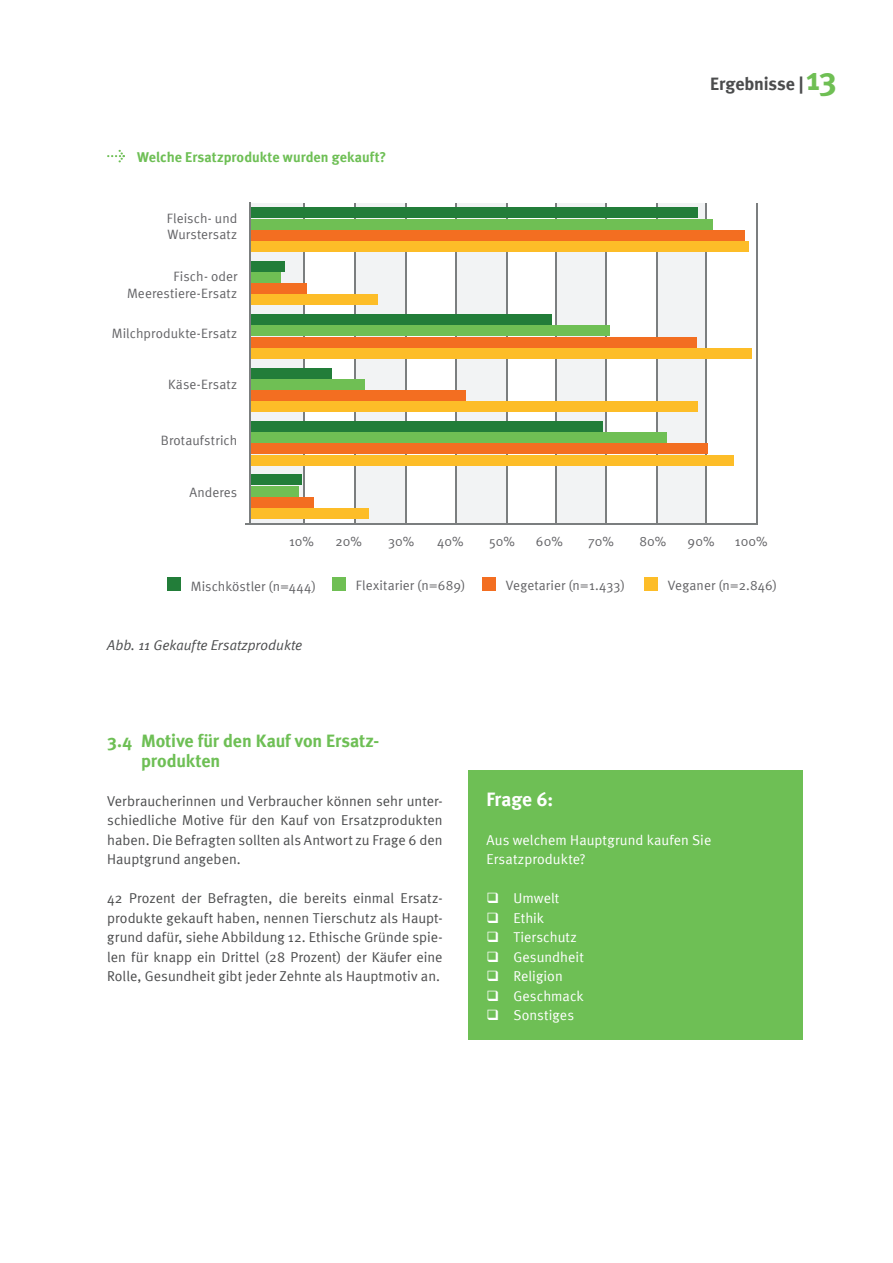
<style>
.page{position:relative;width:893px;height:1263px;background:#fff}
.page>*{position:absolute;margin:0;border:0;box-sizing:border-box;transform-origin:0 0}
.t1{font:700 19.5px "Meta";color:#fff}
.t2{font:700 18px/19.5px "Meta";color:#6ebf55}
.t3{font:700 18px "Meta";color:#4b4c4d}
.t4{font:14.25px/19.5px "Meta Normal";letter-spacing:.005em;color:#4b4c4d;text-align:justify}
.t5{font:14.25px/19.5px "Meta Normal";letter-spacing:.005em;color:#fff}
.t6{font:700 14.25px "Meta";letter-spacing:.01em;color:#6ebf55}
.t7{font:italic 14.25px "Meta Normal";color:#4b4c4d}
.t8{font:13.5px/16.2px "Meta Normal";letter-spacing:.01em;color:#636366}
.s1{font-size:33px;color:#6fbf54}
</style>
<div class="page">
<svg style="left:107px;top:150px;width:18px;height:12px"></svg>
<div style="left:469px;top:770px;width:334px;height:269px;background:#6ebf55"></div>
<svg style="left:251px;top:203px;width:52px;height:321px;fill:#f2f3f4"></svg>
<div style="left:355px;top:203px;width:51px;height:321px;background:#f2f3f4"></div>
<div style="left:455px;top:203px;width:52px;height:321px;background:#f2f3f4"></div>
<div style="left:555px;top:203px;width:51px;height:321px;background:#f2f3f4"></div>
<div style="left:656px;top:203px;width:51px;height:321px;background:#f2f3f4"></div>
<hr style="left:354px;top:203px;width:2px;height:321px;background:#7b7e7f">
<hr style="left:405px;top:203px;width:2px;height:321px;background:#7b7e7f">
<hr style="left:303px;top:203px;width:2px;height:321px;background:#7b7e7f">
<hr style="left:455px;top:203px;width:1px;height:321px;background:#7b7e7f">
<hr style="left:506px;top:203px;width:1px;height:321px;background:#7b7e7f">
<hr style="left:555px;top:203px;width:2px;height:321px;background:#7b7e7f">
<hr style="left:605px;top:203px;width:1px;height:321px;background:#7b7e7f">
<hr style="left:656px;top:203px;width:2px;height:321px;background:#7b7e7f">
<hr style="left:706px;top:203px;width:1px;height:321px;background:#7b7e7f">
<hr style="left:757px;top:203px;width:1px;height:321px;background:#7b7e7f">
<div style="left:250px;top:295px;width:128px;height:10px;background:#fdbd28"></div>
<div style="left:250px;top:348px;width:502px;height:10px;background:#fdbd28"></div>
<div style="left:250px;top:402px;width:448px;height:10px;background:#fdbd28"></div>
<div style="left:250px;top:455px;width:484px;height:10px;background:#fdbd28"></div>
<div style="left:250px;top:241px;width:499px;height:10px;background:#fdbd28"></div>
<div style="left:250px;top:284px;width:56px;height:10px;background:#f36e21"></div>
<div style="left:250px;top:337px;width:447px;height:10px;background:#f36e21"></div>
<div style="left:250px;top:390px;width:215px;height:11px;background:#f36e21"></div>
<div style="left:250px;top:444px;width:457px;height:10px;background:#f36e21"></div>
<div style="left:250px;top:230px;width:495px;height:10px;background:#f36e21"></div>
<div style="left:250px;top:272px;width:31px;height:10px;background:#6fbf54"></div>
<div style="left:250px;top:326px;width:360px;height:10px;background:#6fbf54"></div>
<div style="left:250px;top:379px;width:115px;height:10px;background:#6fbf54"></div>
<div style="left:250px;top:433px;width:417px;height:10px;background:#6fbf54"></div>
<div style="left:250px;top:219px;width:462px;height:10px;background:#6fbf54"></div>
<div style="left:250px;top:261px;width:34px;height:10px;background:#227d39"></div>
<div style="left:250px;top:314px;width:302px;height:11px;background:#227d39"></div>
<div style="left:250px;top:368px;width:81px;height:10px;background:#227d39"></div>
<div style="left:250px;top:421px;width:352px;height:11px;background:#227d39"></div>
<div style="left:250px;top:208px;width:447px;height:10px;background:#227d39"></div>
<hr style="left:245px;top:524px;width:513px;height:1px;background:#7b7e7f">
<div style="left:250px;top:508px;width:119px;height:11px;background:#fdbd28"></div>
<div style="left:250px;top:497px;width:64px;height:10px;background:#f36e21"></div>
<div style="left:250px;top:486px;width:49px;height:10px;background:#6fbf54"></div>
<div style="left:250px;top:475px;width:51px;height:10px;background:#227d39"></div>
<hr style="left:249px;top:202px;width:2px;height:323px;background:#7b7e7f">
<div style="left:167px;top:578px;width:13px;height:13px;background:#227d39"></div>
<div style="left:332px;top:578px;width:13px;height:13px;background:#6fbf54"></div>
<div style="left:482px;top:578px;width:13px;height:13px;background:#f36e21"></div>
<div style="left:644px;top:578px;width:13px;height:13px;background:#fdbd28"></div>
<p class="t6" style="left:137px;top:149px;width:251px">Welche Ersatzprodukte wurden gekauft?</p>
<p class="t8" style="left:167px;top:210px;width:72px">Fleisch- und<br>Wurstersatz</p>
<p class="t8" style="left:127px;top:268px;width:112px;text-align:right">Fisch- oder<br>Meerestiere-Ersatz</p>
<p class="t8" style="left:112px;top:325px;width:127px">Milchprodukte-Ersatz</p>
<p class="t8" style="left:168px;top:376px;width:71px">Käse-Ersatz</p>
<p class="t8" style="left:161px;top:432px;width:78px">Brotaufstrich</p>
<p class="t8" style="left:189px;top:484px;width:49px">Anderes</p>
<p class="t3" style="left:710px;top:73px;width:128px">Ergebnisse | <span class="s1">13</span></p>
<p class="t8" style="left:289px;top:533px;width:26px">10%</p>
<p class="t8" style="left:336px;top:533px;width:28px">20%</p>
<p class="t8" style="left:388px;top:533px;width:28px">30%</p>
<p class="t8" style="left:437px;top:533px;width:28px">40%</p>
<p class="t8" style="left:489px;top:533px;width:27px">50%</p>
<p class="t8" style="left:536px;top:533px;width:28px">60%</p>
<p class="t8" style="left:588px;top:533px;width:27px">70%</p>
<p class="t8" style="left:639px;top:533px;width:28px">80%</p>
<p class="t8" style="left:687px;top:533px;width:28px">90%</p>
<p class="t8" style="left:735px;top:533px;width:34px">100%</p>
<p class="t8" style="left:191px;top:577px;width:127px">Mischköstler (n=444)</p>
<p class="t8" style="left:356px;top:577px;width:111px">Flexitarier (n=689)</p>
<p class="t8" style="left:506px;top:577px;width:121px">Vegetarier (n=1.433)</p>
<p class="t8" style="left:668px;top:577px;width:111px">Veganer (n=2.846)</p>
<p class="t7" style="left:107px;top:637px;width:197px">Abb. 11 Gekaufte Ersatzprodukte</p>
<p class="t2" style="left:141px;top:731px;width:240px;text-indent:-34px">3.4 Motive für den Kauf von Ersatz&shy;produkten</p>
<p class="t4" style="left:107px;top:791px;width:337px">Verbraucherinnen und Verbraucher können sehr unter&shy;schiedliche Motive für den Kauf von Ersatzprodukten haben. Die Befragten sollten als Antwort zu Frage 6 den Hauptgrund angeben.</p>
<p class="t4" style="left:107px;top:888px;width:337px">42 Prozent der Befragten, die bereits einmal Ersatz&shy;produkte gekauft haben, nennen Tierschutz als Haupt&shy;grund dafür, siehe Abbildung 12. Ethische Gründe spie&shy;len für knapp ein Drittel (28 Prozent) der Käufer eine Rolle, Gesundheit gibt jeder Zehnte als Hauptmotiv an.</p>
<h1 class="t1" style="left:486px;top:787px;width:68px">Frage 6:</h1>
<p class="t5" style="left:486px;top:830px;width:226px">Aus welchem Hauptgrund kaufen Sie<br>Ersatzprodukte?</p>
<p class="t5" style="left:513px;top:889px;width:72px">Umwelt<br>Ethik<br>Tierschutz<br>Gesundheit<br>Religion<br>Geschmack<br>Sonstiges</p>
</div>
